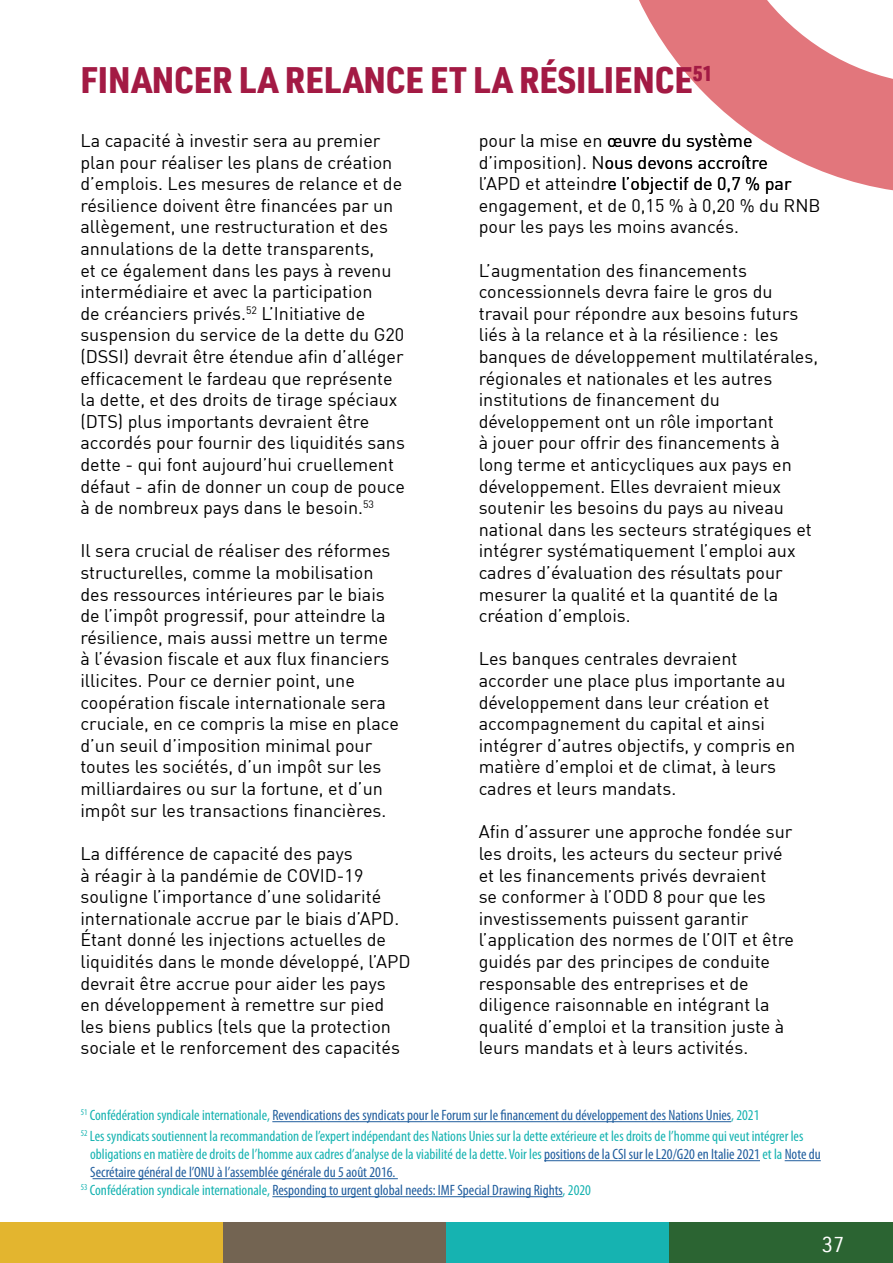
<style>
.page{position:relative;width:893px;height:1263px;background:#fff}
.page>*{position:absolute;margin:0;border:0;box-sizing:border-box;transform-origin:0 0}
.INDICE_MIO{font:900 36px "URWDIN Semi Cond W05";color:#a31a44}
.t1{font:21px "URWDINW05";color:#fff}
.t2{font:18px/21.6px "DIN";color:#000}
.t3{font:condensed 15px "Myriad Pro";color:#215e9e}
.t4{font:condensed 15px "Myriad Pro";color:#16b3b1}
.s1{color:#16b3b1}
.s2{color:#215e9e}
</style>
<div class="page">
<div style="left:0;top:1222px;width:223px;height:41px;background:#e3b52f"></div>
<div style="left:223px;top:1222px;width:223px;height:41px;background:#736452"></div>
<div style="left:446px;top:1222px;width:224px;height:41px;background:#16b3b1"></div>
<div style="left:670px;top:1222px;width:223px;height:41px;background:#2b6432"></div>
<svg style="left:639px;top:0;width:254px;height:191px;fill:#e2767c"></svg>
<hr style="left:272px;top:1121px;width:459px;height:1px;background:#215e9e">
<hr style="left:544px;top:1160px;width:216px;height:1px;background:#215e9e">
<hr style="left:785px;top:1160px;width:36px;height:1px;background:#215e9e">
<hr style="left:93px;top:1178px;width:305px;height:1px;background:#215e9e">
<hr style="left:272px;top:1196px;width:291px;height:1px;background:#215e9e">
<p class="INDICE_MIO" style="left:80px;top:55px;width:634px">FINANCER LA RELANCE ET LA RÉSILIENCE<sup>51</sup></p>
<p class="t2" style="left:80px;top:129px;width:326px">La capacité à investir sera au premier plan pour réaliser les plans de création d’emplois. Les mesures de relance et de résilience doivent être financées par un allègement, une restructuration et des annulations de la dette transparents,<br>et ce également dans les pays à revenu intermédiaire et avec la participation<br>de créanciers privés.<sup>52</sup> L’Initiative de suspension du service de la dette du G20 (DSSI) devrait être étendue afin d’alléger efficacement le fardeau que représente la dette, et des droits de tirage spéciaux (DTS) plus importants devraient être accordés pour fournir des liquidités sans dette - qui font aujourd’hui cruellement défaut - afin de donner un coup de pouce à de nombreux pays dans le besoin.<sup>53</sup></p>
<p class="t2" style="left:80px;top:540px;width:320px">Il sera crucial de réaliser des réformes structurelles, comme la mobilisation des ressources intérieures par le biais de l’impôt progressif, pour atteindre la résilience, mais aussi mettre un terme à l’évasion fiscale et aux flux financiers illicites. Pour ce dernier point, une coopération fiscale internationale sera cruciale, en ce compris la mise en place d’un seuil d’imposition minimal pour toutes les sociétés, d’un impôt sur les milliardaires ou sur la fortune, et d’un impôt sur les transactions financières.</p>
<p class="t2" style="left:80px;top:842px;width:332px">La différence de capacité des pays<br>à réagir à la pandémie de COVID-19 souligne l’importance d’une solidarité internationale accrue par le biais d’APD.<br>Étant donné les injections actuelles de liquidités dans le monde développé, l’APD devrait être accrue pour aider les pays<br>en développement à remettre sur pied les biens publics (tels que la protection sociale et le renforcement des capacités</p>
<p class="t2" style="left:479px;top:129px;width:343px">pour la mise en œuvre du système d’imposition). Nous devons accroître<br>l’APD et atteindre l’objectif de 0,7 % par engagement, et de 0,15 % à 0,20 % du RNB pour les pays les moins avancés.</p>
<p class="t2" style="left:479px;top:259px;width:341px">L’augmentation des financements concessionnels devra faire le gros du travail pour répondre aux besoins futurs liés à la relance et à la résilience : les banques de développement multilatérales, régionales et nationales et les autres institutions de financement du développement ont un rôle important<br>à jouer pour offrir des financements à long terme et anticycliques aux pays en développement. Elles devraient mieux soutenir les besoins du pays au niveau national dans les secteurs stratégiques et intégrer systématiquement l’emploi aux cadres d’évaluation des résultats pour mesurer la qualité et la quantité de la création d’emplois.</p>
<p class="t2" style="left:479px;top:648px;width:318px">Les banques centrales devraient accorder une place plus importante au développement dans leur création et accompagnement du capital et ainsi intégrer d’autres objectifs, y compris en matière d’emploi et de climat, à leurs cadres et leurs mandats.</p>
<p class="t2" style="left:479px;top:821px;width:317px">Afin d’assurer une approche fondée sur les droits, les acteurs du secteur privé et les financements privés devraient<br>se conformer à l’ODD 8 pour que les investissements puissent garantir l’application des normes de l’OIT et être guidés par des principes de conduite responsable des entreprises et de diligence raisonnable en intégrant la qualité d’emploi et la transition juste à leurs mandats et à leurs activités.</p>
<p class="t3" style="left:81px;top:1106px;width:680px"><sup>51</sup> <span class="s1">Confédération syndicale internationale,</span> Revendications des syndicats pour le Forum sur le financement du développement des Nations Unies<span class="s1">, 2021</span></p>
<p class="t4" style="left:81px;top:1127px;width:724px"><sup>52</sup> Les syndicats soutiennent la recommandation de l’expert indépendant des Nations Unies sur la dette extérieure et les droits de l’homme qui veut intégrer les</p>
<p class="t4" style="left:90px;top:1145px;width:732px">obligations en matière de droits de l’homme aux cadres d’analyse de la viabilité de la dette. Voir les <span class="s2">positions de la CSI sur le L20/G20 en Italie 2021</span> et la <span class="s2">Note du</span></p>
<p class="t3" style="left:90px;top:1163px;width:307px">Secrétaire général de l’ONU à l’assemblée générale du 5 août 2016.</p>
<p class="t3" style="left:81px;top:1181px;width:512px"><sup>53</sup> <span class="s1">Confédération syndicale internationale,</span> Responding to urgent global needs: IMF Special Drawing Rights<span class="s1">, 2020</span></p>
<p class="t1" style="left:822px;top:1231px;width:24px">37</p>
</div>
